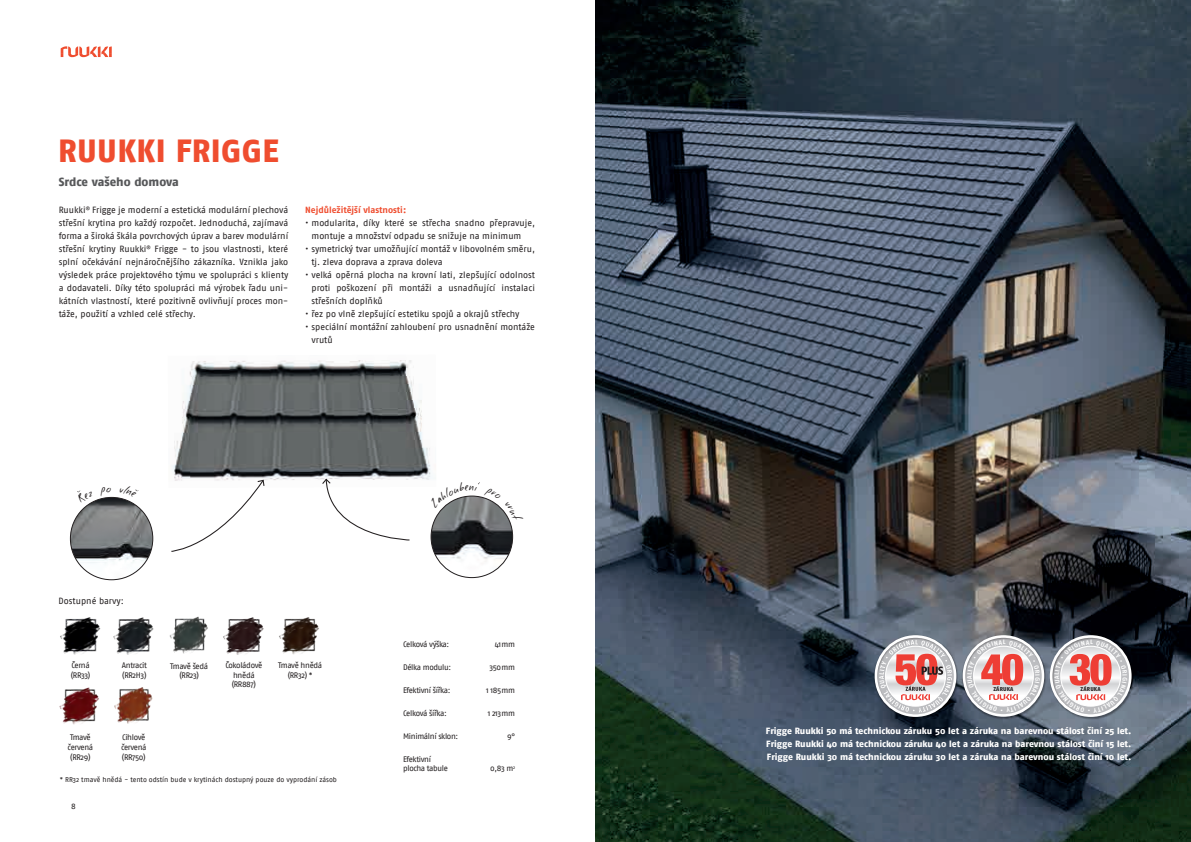
<style>
.page{position:relative;width:1191px;height:842px;background:#fff}
.page>*{position:absolute;margin:0;border:0;box-sizing:border-box;transform-origin:0 0}
.t1{font:800 32px "Fago Pro";letter-spacing:.01em;color:#ef4d2f}
.t2{font:800 12px "Fago Pro";letter-spacing:-.005em;color:#57585a}
.t3{font:9px/13px "Fago Pro";color:#231f20}
.t4{font:800 9px/13px "Fago Pro";color:#fff;text-align:justify}
.t5{font:700 9px "Fago Pro";color:#ef4d2f}
.t6{font:8px/9.6px "Fago Pro";letter-spacing:-.045em;color:#231f20}
.t7{font:7px "Fago Pro";color:#231f20}
.t8{font:800 5.6px "Fago OT";letter-spacing:.025em;color:#231f20}
</style>
<div class="page">
<svg style="left:61px;top:46px;width:51px;height:11px"></svg>
<img style="left:431px;top:496px;width:81px;height:82px;border-radius:41px">
<img style="left:70px;top:497px;width:83px;height:83px;border-radius:41px">
<div style="left:70px;top:497px;width:83px;height:83px;border:1px solid #231f20;border-radius:50%"></div>
<img style="left:595px;top:0;width:596px;height:842px">
<svg style="left:753px;top:465px;width:438px;height:377px;background:#3f474e"></svg>
<img style="left:172px;top:360px;width:259px;height:120px">
<svg style="left:171px;top:479px;width:94px;height:73px"></svg>
<svg style="left:321px;top:478px;width:89px;height:63px"></svg>
<img style="left:279px;top:617px;width:40px;height:38px">
<img style="left:59px;top:687px;width:40px;height:38px">
<img style="left:114px;top:687px;width:39px;height:37px">
<img style="left:113px;top:617px;width:41px;height:38px">
<img style="left:60px;top:617px;width:41px;height:38px">
<img style="left:223px;top:617px;width:41px;height:38px">
<img style="left:169px;top:616px;width:39px;height:38px">
<img style="left:873px;top:634px;width:262px;height:87px">
<div style="left:874px;top:635px;width:82px;height:82px;border:3px solid #fff;border-radius:50%"></div>
<svg style="left:879px;top:640px;width:73px;height:72px"></svg>
<div style="left:962px;top:635px;width:82px;height:82px;border:3px solid #fff;border-radius:50%"></div>
<div style="left:1049px;top:635px;width:82px;height:82px;border:3px solid #fff;border-radius:50%"></div>
<svg style="left:77px;top:490px;width:16px;height:14px"></svg>
<svg style="left:433px;top:482px;width:78px;height:40px"></svg>
<svg style="left:967px;top:640px;width:73px;height:72px"></svg>
<svg style="left:1054px;top:640px;width:73px;height:72px"></svg>
<h1 class="t1" style="left:58px;top:131px;width:222px">RUUKKI FRIGGE</h1>
<h2 class="t2" style="left:59px;top:174px;width:122px">Srdce vašeho domova</h2>
<p class="t3" style="left:59px;top:203px;width:231px;text-align:justify">Ruukki<sup>®</sup> Frigge je moderní a estetická modulární plechová střešní krytina pro každý rozpočet. Jednoduchá, zajímavá forma a široká škála povrchových úprav a barev modulární střešní krytiny Ruukki<sup>®</sup> Frigge - to jsou vlastnosti, které splní očekávání nejnáročnějšího zákazníka. Vznikla jako výsledek práce projektového týmu ve spolupráci s klienty a dodavateli. Díky této spolupráci má výrobek řadu uni&shy;kátních vlastností, které pozitivně ovlivňují proces mon&shy;táže, použití a vzhled celé střechy.</p>
<p class="t5" style="left:305px;top:204px;width:102px">Nejdůležitější vlastnosti:</p>
<p class="t3" style="left:311px;top:216px;width:225px;text-indent:-6px">• modularita, díky které se střecha snadno přepravuje, montuje a množství odpadu se snižuje na minimum</p>
<p class="t3" style="left:311px;top:242px;width:225px;text-indent:-6px">• symetrický tvar umožňující montáž v libovolném směru, tj. zleva doprava a zprava doleva</p>
<p class="t3" style="left:311px;top:268px;width:225px;text-align:justify;text-indent:-6px">• velká opěrná plocha na krovní lati, zlepšující odolnost proti poškození při montáži a usnadňující instalaci střešních doplňků</p>
<p class="t3" style="left:305px;top:307px;width:216px">• řez po vlně zlepšující estetiku spojů a okrajů střechy</p>
<p class="t3" style="left:311px;top:320px;width:225px;text-indent:-6px">• speciální montážní zahloubení pro usnadnění montáže vrutů</p>
<p class="t3" style="left:59px;top:595px;width:67px">Dostupné barvy:</p>
<p class="t6" style="left:71px;top:661px;width:21px">Černá (RR33)</p>
<p class="t6" style="left:122px;top:661px;width:27px">Antracit (RR2H3)</p>
<p class="t6" style="left:68px;top:733px;width:27px;text-align:center">Tmavě červená (RR29)</p>
<p class="t6" style="left:121px;top:733px;width:27px">Cihlově červená (RR750)</p>
<p class="t6" style="left:170px;top:661px;width:39px;text-align:center">Tmavě šedá (RR23)</p>
<p class="t6" style="left:225px;top:661px;width:39px;text-align:center">Čokoládově hnědá (RR887)</p>
<p class="t6" style="left:278px;top:661px;width:45px;text-align:center">Tmavě hnědá (RR32) *</p>
<p class="t7" style="left:60px;top:775px;width:279px">* RR32 tmavě hnědá - tento odstín bude v krytinách dostupný pouze do vyprodání zásob</p>
<p class="t6" style="left:71px;top:801px;width:6px">8</p>
<p class="t6" style="left:403px;top:639px;width:48px">Celková výška:</p>
<p class="t6" style="left:495px;top:639px;width:22px">41mm</p>
<p class="t6" style="left:403px;top:662px;width:50px">Délka modulu:</p>
<p class="t6" style="left:489px;top:662px;width:27px">350mm</p>
<p class="t6" style="left:403px;top:685px;width:49px">Efektivní šířka:</p>
<p class="t6" style="left:486px;top:685px;width:30px">1 185mm</p>
<p class="t6" style="left:403px;top:708px;width:45px">Celková šířka:</p>
<p class="t6" style="left:488px;top:708px;width:29px">1 213mm</p>
<p class="t6" style="left:403px;top:731px;width:57px">Minimální sklon:</p>
<p class="t6" style="left:507px;top:731px;width:9px">9°</p>
<p class="t6" style="left:403px;top:754px;width:46px">Efektivní plocha tabule</p>
<p class="t6" style="left:490px;top:764px;width:26px">0,83 m<sup>2</sup></p>
<p class="t8" style="left:993px;top:685px;width:22px">ZÁRUKA</p>
<p class="t8" style="left:1080px;top:685px;width:22px">ZÁRUKA</p>
<p class="t4" style="left:766px;top:725px;width:367px">Frigge Ruukki 50 má technickou záruku 50 let a záruka na barevnou stálost činí 25 let.<br>Frigge Ruukki 40 má technickou záruku 40 let a záruka na barevnou stálost činí 15 let.<br>Frigge Ruukki 30 má technickou záruku 30 let a záruka na barevnou stálost činí 10 let.</p>
<p class="t4" style="left:809px;top:752px;width:213px">Finnera Ruukki 40 has 40-year technical warranty</p>
</div>
